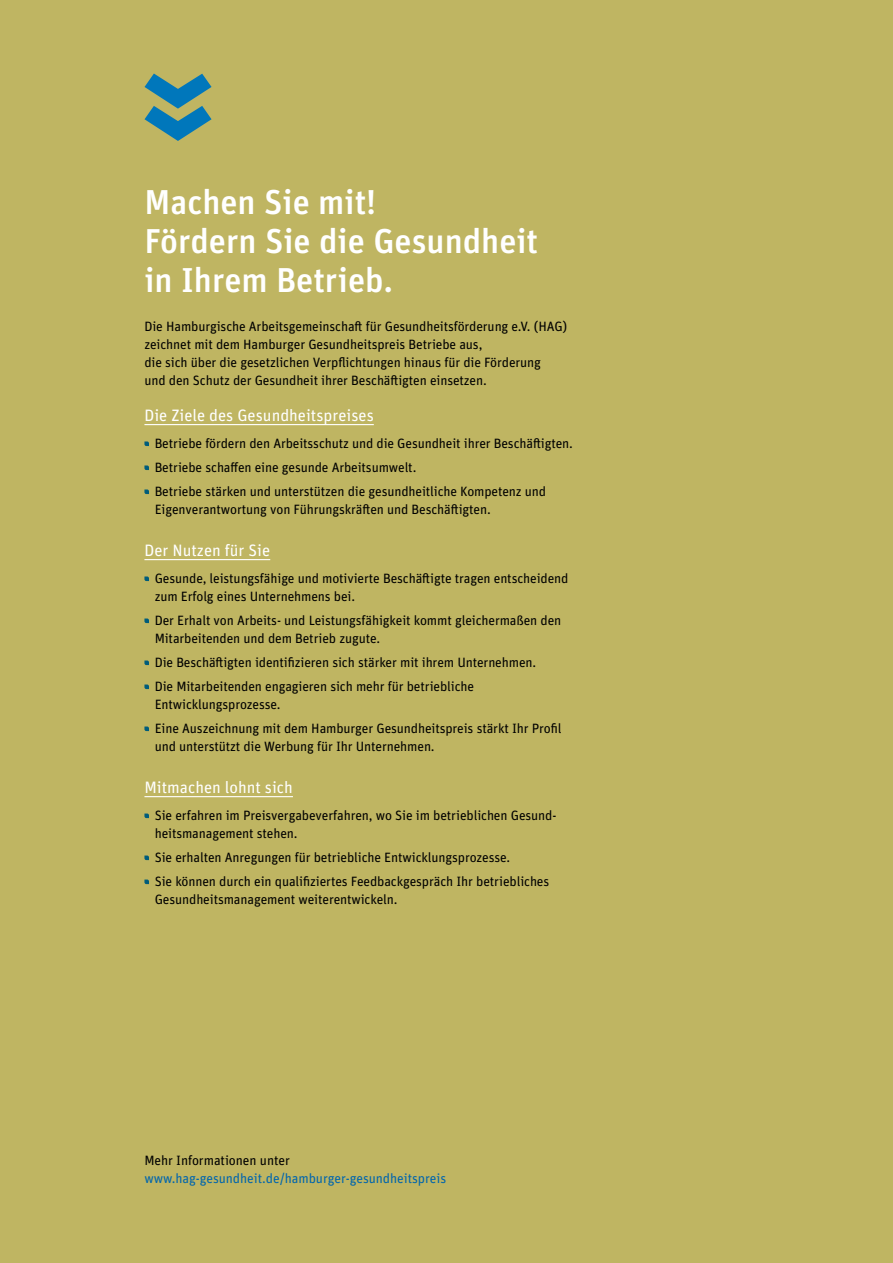
<style>
.page{position:relative;width:893px;height:1263px;background:#bfb562}
.page>*{position:absolute;margin:0;border:0;box-sizing:border-box;transform-origin:0 0}
.Überschrift{font:500 34.5px/39px "Unit Pro";color:#fff}
.Zwischenüberschrift{font:16.5px "Unit Pro";color:#fff}
.Fließtext{font:13.5px/18px "Unit Pro";letter-spacing:-.01em;color:#000}
.Fließtext-2{font:13.5px/18px "Unit Pro";letter-spacing:-.005em;color:#0065ad}
.s1{color:#000}
</style>
<div class="page">
<svg style="left:145px;top:74px;width:67px;height:67px"></svg>
<hr style="left:144px;top:424px;width:230px;height:1px;background:#fff">
<hr style="left:144px;top:559px;width:126px;height:1px;background:#fff">
<hr style="left:144px;top:796px;width:149px;height:1px;background:#fff">
<svg style="left:144px;top:441px;width:5px;height:5px"></svg>
<svg style="left:144px;top:465px;width:5px;height:5px"></svg>
<svg style="left:144px;top:489px;width:5px;height:5px"></svg>
<svg style="left:144px;top:576px;width:5px;height:5px"></svg>
<svg style="left:144px;top:618px;width:5px;height:5px"></svg>
<svg style="left:144px;top:660px;width:5px;height:5px"></svg>
<svg style="left:144px;top:684px;width:5px;height:5px"></svg>
<svg style="left:144px;top:726px;width:5px;height:5px"></svg>
<svg style="left:144px;top:813px;width:5px;height:5px"></svg>
<svg style="left:144px;top:855px;width:5px;height:5px"></svg>
<svg style="left:144px;top:879px;width:5px;height:5px"></svg>
<p class="Überschrift" style="left:144px;top:181px;width:233px">Machen Sie mit!</p>
<p class="Überschrift" style="left:144px;top:220px;width:395px">Fördern Sie die Gesundheit in Ihrem Betrieb.</p>
<p class="Fließtext" style="left:144px;top:316px;width:424px">Die Hamburgische Arbeitsgemeinschaft für Gesundheitsförderung e.V. (HAG) zeichnet mit dem Hamburger Gesundheitspreis Betriebe aus,<br>die sich über die gesetzlichen Verpflichtungen hinaus für die Förderung<br>und den Schutz der Gesundheit ihrer Beschäftigten einsetzen.</p>
<p class="Zwischenüberschrift" style="left:144px;top:404px;width:231px">Die Ziele des Gesundheitspreises</p>
<p class="Fließtext" style="left:155px;top:433px;width:420px">Betriebe fördern den Arbeitsschutz und die Gesundheit ihrer Beschäftigten.</p>
<p class="Fließtext" style="left:155px;top:457px;width:263px">Betriebe schaffen eine gesunde Arbeitsumwelt.</p>
<p class="Fließtext" style="left:155px;top:481px;width:393px">Betriebe stärken und unterstützen die gesundheitliche Kompetenz und<br>Eigenverantwortung von Führungskräften und Beschäftigten.</p>
<p class="Zwischenüberschrift" style="left:144px;top:539px;width:127px">Der Nutzen für Sie</p>
<p class="Fließtext" style="left:155px;top:568px;width:415px">Gesunde, leistungsfähige und motivierte Beschäftigte tragen entscheidend zum Erfolg eines Unternehmens bei.</p>
<p class="Fließtext" style="left:155px;top:610px;width:408px">Der Erhalt von Arbeits- und Leistungsfähigkeit kommt gleichermaßen den<br>Mitarbeitenden und dem Betrieb zugute.</p>
<p class="Fließtext" style="left:155px;top:652px;width:383px">Die Beschäftigten identifizieren sich stärker mit ihrem Unternehmen.</p>
<p class="Fließtext" style="left:155px;top:676px;width:321px">Die Mitarbeitenden engagieren sich mehr für betriebliche<br>Entwicklungsprozesse.</p>
<p class="Fließtext" style="left:155px;top:718px;width:408px">Eine Auszeichnung mit dem Hamburger Gesundheitspreis stärkt Ihr Profil und unterstützt die Werbung für Ihr Unternehmen.</p>
<p class="Zwischenüberschrift" style="left:144px;top:776px;width:150px">Mitmachen lohnt sich</p>
<p class="Fließtext" style="left:155px;top:805px;width:403px">Sie erfahren im Preisvergabeverfahren, wo Sie im betrieblichen Gesund&shy;heitsmanagement stehen.</p>
<p class="Fließtext" style="left:155px;top:847px;width:357px">Sie erhalten Anregungen für betriebliche Entwicklungsprozesse.</p>
<p class="Fließtext" style="left:155px;top:871px;width:396px">Sie können durch ein qualifiziertes Feedbackgespräch Ihr betriebliches<br>Gesundheitsmanagement weiterentwickeln.</p>
<p class="Fließtext-2" style="left:144px;top:1150px;width:303px"><span class="s1">Mehr Informationen unter </span>www.hag-gesundheit.de/hamburger-gesundheitspreis</p>
</div>
